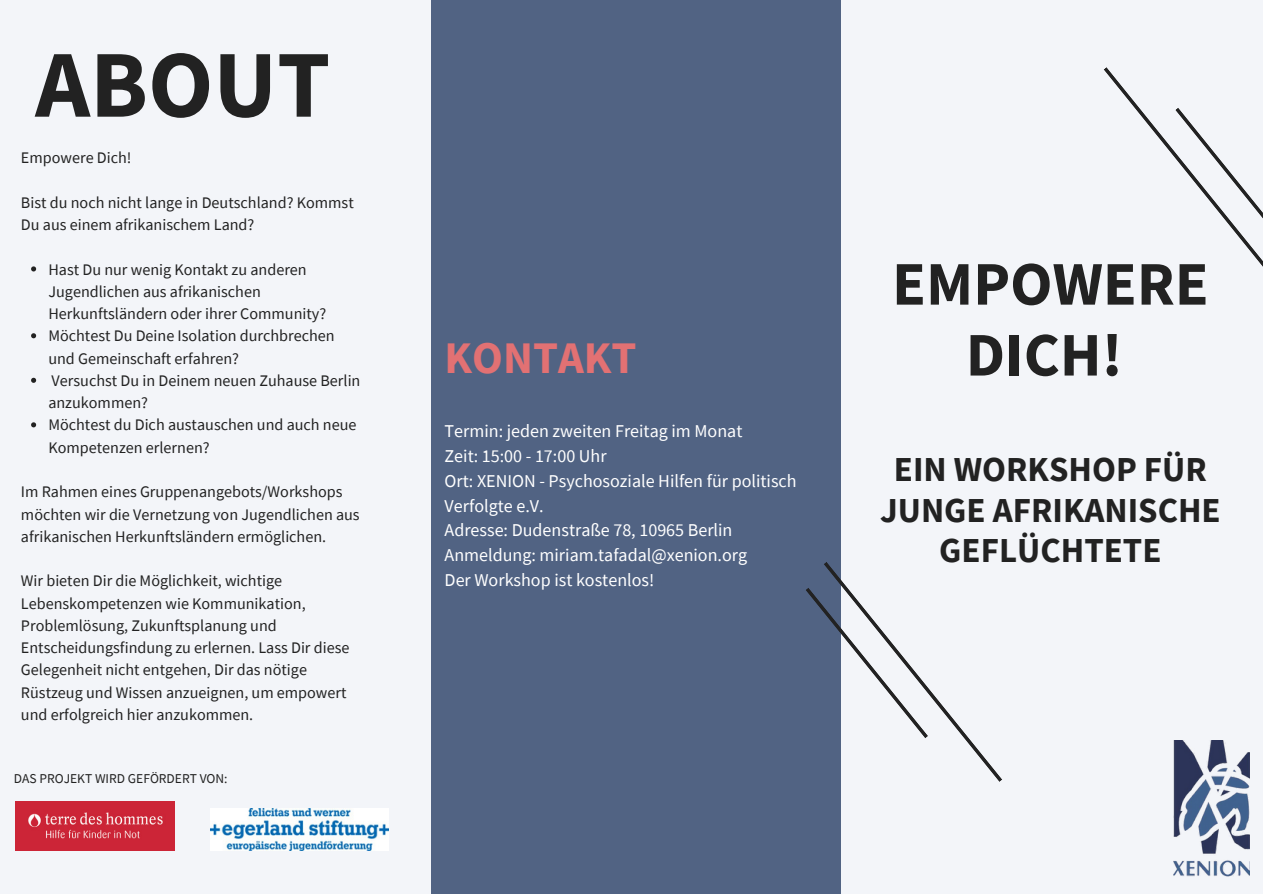
<style>
.page{position:relative;width:1263px;height:894px;background:#fff}
.page>*{position:absolute;margin:0;border:0;box-sizing:border-box;transform-origin:0 0}
.t1{font:700 95.7px "Source Sans Pro";color:#222}
.t2{font:700 61.95px/70.8px "Source Sans Pro";color:#222;text-align:center}
.t3{font:700 45.15px "Source Sans Pro";color:#e27173}
.t4{font:700 34.95px/40.5px "Source Sans Pro";color:#222;text-align:center}
.t5{font:18px/24.8px "Source Sans Pro";color:#fff}
.t6{font:16.05px/22.2px "Source Sans Pro";color:#222}
.t7{font:13.5px "Source Sans Pro";color:#222}
</style>
<div class="page">
<div style="left:0;top:0;width:1263px;height:893px;background:#f3f5f9"></div>
<div style="left:431px;top:0;width:409px;height:893px;background:#516383"></div>
<svg style="left:806px;top:561px;width:196px;height:220px"></svg>
<svg style="left:1104px;top:67px;width:159px;height:200px"></svg>
<img style="left:1173px;top:740px;width:77px;height:136px">
<svg style="left:31px;top:266px;width:5px;height:5px"></svg>
<svg style="left:31px;top:333px;width:5px;height:5px"></svg>
<svg style="left:31px;top:377px;width:5px;height:6px"></svg>
<svg style="left:31px;top:422px;width:5px;height:5px"></svg>
<img style="left:15px;top:801px;width:160px;height:49px">
<img style="left:210px;top:808px;width:178px;height:41px">
<h1 class="t1" style="left:35px;top:22px;width:297px">ABOUT</h1>
<p class="t6" style="left:21px;top:146px;width:112px">Empowere Dich!</p>
<p class="t6" style="left:21px;top:191px;width:334px">Bist du noch nicht lange in Deutschland? Kommst<br>Du aus einem afrikanischem Land?</p>
<p class="t6" style="left:48px;top:257px;width:314px">Hast Du nur wenig Kontakt zu anderen Jugendlichen aus afrikanischen Herkunftsländern oder ihrer Community?<br>Möchtest Du Deine Isolation durchbrechen und Gemeinschaft erfahren?<br>Versuchst Du in Deinem neuen Zuhause Berlin anzukommen?<br>Möchtest du Dich austauschen und auch neue Kompetenzen erlernen?</p>
<p class="t6" style="left:21px;top:480px;width:340px">Im Rahmen eines Gruppenangebots/Workshops möchten wir die Vernetzung von Jugendlichen aus afrikanischen Herkunftsländern ermöglichen.</p>
<p class="t6" style="left:21px;top:569px;width:330px">Wir bieten Dir die Möglichkeit, wichtige Lebenskompetenzen wie Kommunikation, Problemlösung, Zukunftsplanung und Entscheidungsfindung zu erlernen. Lass Dir diese Gelegenheit nicht entgehen, Dir das nötige Rüstzeug und Wissen anzueignen, um empowert und erfolgreich hier anzukommen.</p>
<p class="t7" style="left:14px;top:769px;width:215px">DAS PROJEKT WIRD GEFÖRDERT VON:</p>
<h3 class="t3" style="left:445px;top:328px;width:194px">KONTAKT</h3>
<p class="t5" style="left:445px;top:418px;width:354px">Termin: jeden zweiten Freitag im Monat<br>Zeit: 15:00 - 17:00 Uhr<br>Ort: XENION - Psychosoziale Hilfen für politisch Verfolgte e.V.<br>Adresse: Dudenstraße 78, 10965 Berlin Anmeldung: miriam.tafadal@xenion.org<br>Der Workshop ist kostenlos!</p>
<h2 class="t2" style="left:892px;top:247px;width:318px">EMPOWERE<br>DICH!</h2>
<h3 class="t4" style="left:880px;top:448px;width:342px">EIN WORKSHOP FÜR<br>JUNGE AFRIKANISCHE<br>GEFLÜCHTETE</h3>
</div>
